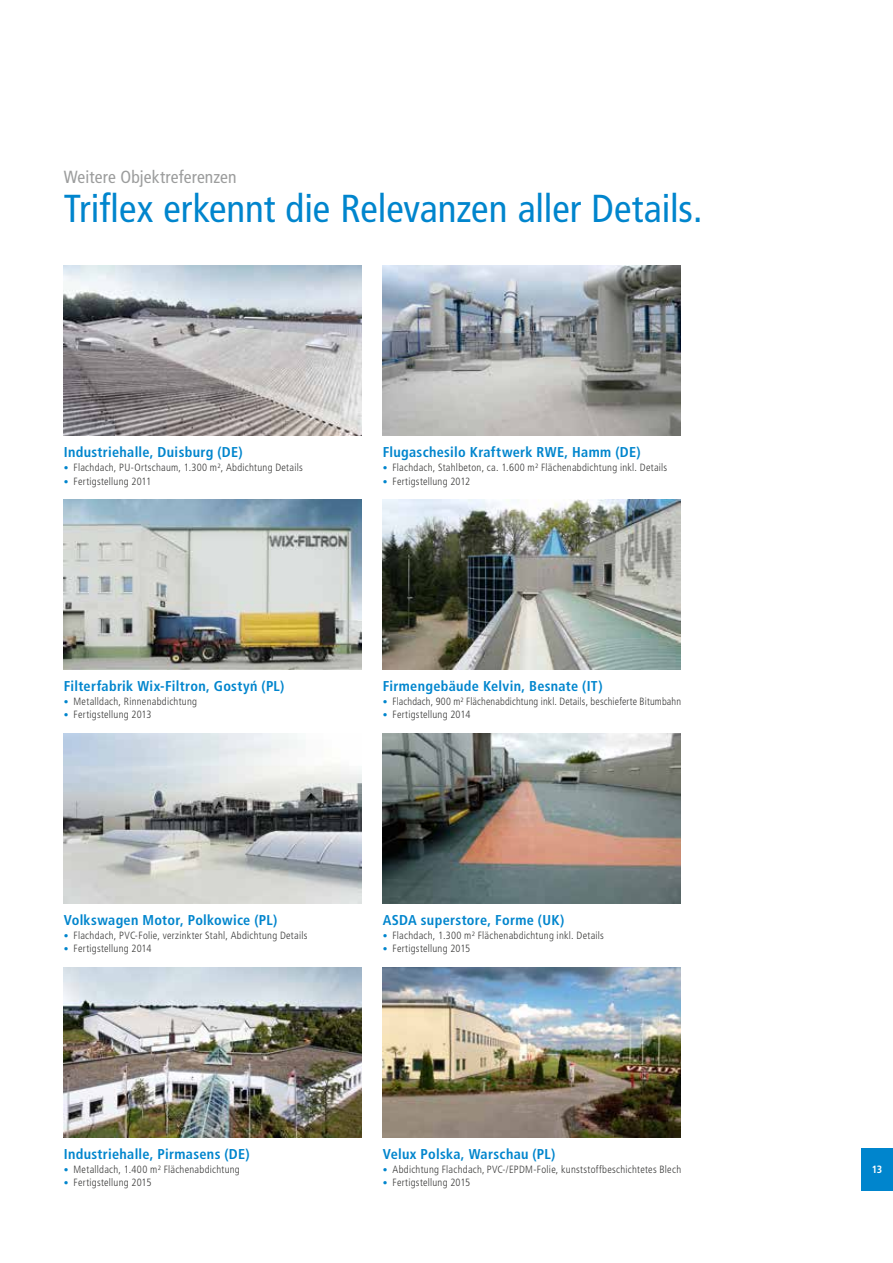
<style>
.page{position:relative;width:893px;height:1263px;background:#fff}
.page>*{position:absolute;margin:0;border:0;box-sizing:border-box;transform-origin:0 0}
.t1{font:condensed 39px "Frutiger LT Pro";color:#0085cd}
.t2{font:condensed 17.55px "Frutiger LT Pro";letter-spacing:.01em;color:#9c9d9d}
.t3{font:700 condensed 14.25px "Frutiger LT Pro";letter-spacing:.02em;color:#0085cd}
.t4{font:300 condensed 10.5px "Frutiger LT Pro";letter-spacing:.025em;color:#3b3b3a}
.t5{font:700 condensed 10.5px "Frutiger LT Pro";color:#fff}
.s1{font-size:9.45px;color:#0085cd}
</style>
<div class="page">
<div style="left:861px;top:1148px;width:32px;height:43px;background:#0085cd"></div>
<img style="left:64px;top:266px;width:297px;height:170px">
<img style="left:383px;top:500px;width:297px;height:170px">
<img style="left:383px;top:967px;width:297px;height:170px">
<img style="left:64px;top:967px;width:297px;height:170px">
<img style="left:64px;top:500px;width:297px;height:170px">
<img style="left:383px;top:266px;width:297px;height:170px">
<img style="left:64px;top:733px;width:297px;height:171px">
<img style="left:383px;top:733px;width:297px;height:171px">
<h2 class="t2" style="left:64px;top:167px;width:174px">Weitere Objektreferenzen</h2>
<h1 class="t1" style="left:64px;top:186px;width:640px">Triflex erkennt die Relevanzen aller Details.</h1>
<h3 class="t3" style="left:64px;top:444px;width:180px">Industriehalle, Duisburg (DE)</h3>
<p class="t4" style="left:64px;top:461px;width:241px"><span class="s1">•</span> Flachdach, PU-Ortschaum, 1.300 m², Abdichtung Details</p>
<p class="t4" style="left:64px;top:475px;width:89px"><span class="s1">•</span> Fertigstellung 2011</p>
<h3 class="t3" style="left:64px;top:678px;width:222px">Filterfabrik Wix-Filtron, Gostyń (PL)</h3>
<p class="t4" style="left:64px;top:695px;width:135px"><span class="s1">•</span> Metalldach, Rinnenabdichtung</p>
<p class="t4" style="left:64px;top:709px;width:89px"><span class="s1">•</span> Fertigstellung 2013</p>
<h3 class="t3" style="left:383px;top:444px;width:260px">Flugaschesilo Kraftwerk RWE, Hamm (DE)</h3>
<p class="t4" style="left:383px;top:461px;width:286px"><span class="s1">•</span> Flachdach, Stahlbeton, ca. 1.600 m² Flächenabdichtung inkl. Details</p>
<p class="t4" style="left:383px;top:475px;width:89px"><span class="s1">•</span> Fertigstellung 2012</p>
<h3 class="t3" style="left:383px;top:678px;width:221px">Firmengebäude Kelvin, Besnate (IT)</h3>
<p class="t4" style="left:383px;top:695px;width:300px"><span class="s1">•</span> Flachdach, 900 m² Flächenabdichtung inkl. Details, beschieferte Bitumbahn</p>
<p class="t4" style="left:383px;top:709px;width:89px"><span class="s1">•</span> Fertigstellung 2014</p>
<h3 class="t3" style="left:64px;top:911px;width:215px">Volkswagen Motor, Polkowice (PL)</h3>
<p class="t4" style="left:64px;top:929px;width:245px"><span class="s1">•</span> Flachdach, PVC-Folie, verzinkter Stahl, Abdichtung Details</p>
<p class="t4" style="left:64px;top:943px;width:89px"><span class="s1">•</span> Fertigstellung 2014</p>
<h3 class="t3" style="left:383px;top:911px;width:183px">ASDA superstore, Forme (UK)</h3>
<p class="t4" style="left:383px;top:929px;width:223px"><span class="s1">•</span> Flachdach, 1.300 m² Flächenabdichtung inkl. Details</p>
<p class="t4" style="left:383px;top:943px;width:89px"><span class="s1">•</span> Fertigstellung 2015</p>
<h3 class="t3" style="left:64px;top:1145px;width:188px">Industriehalle, Pirmasens (DE)</h3>
<p class="t4" style="left:64px;top:1163px;width:178px"><span class="s1">•</span> Metalldach, 1.400 m² Flächenabdichtung</p>
<p class="t4" style="left:64px;top:1176px;width:89px"><span class="s1">•</span> Fertigstellung 2015</p>
<h3 class="t3" style="left:383px;top:1145px;width:174px">Velux Polska, Warschau (PL)</h3>
<p class="t4" style="left:383px;top:1163px;width:300px"><span class="s1">•</span> Abdichtung Flachdach, PVC-/EPDM-Folie, kunststoffbeschichtetes Blech</p>
<p class="t4" style="left:383px;top:1176px;width:89px"><span class="s1">•</span> Fertigstellung 2015</p>
<p class="t5" style="left:872px;top:1163px;width:12px">13</p>
</div>
